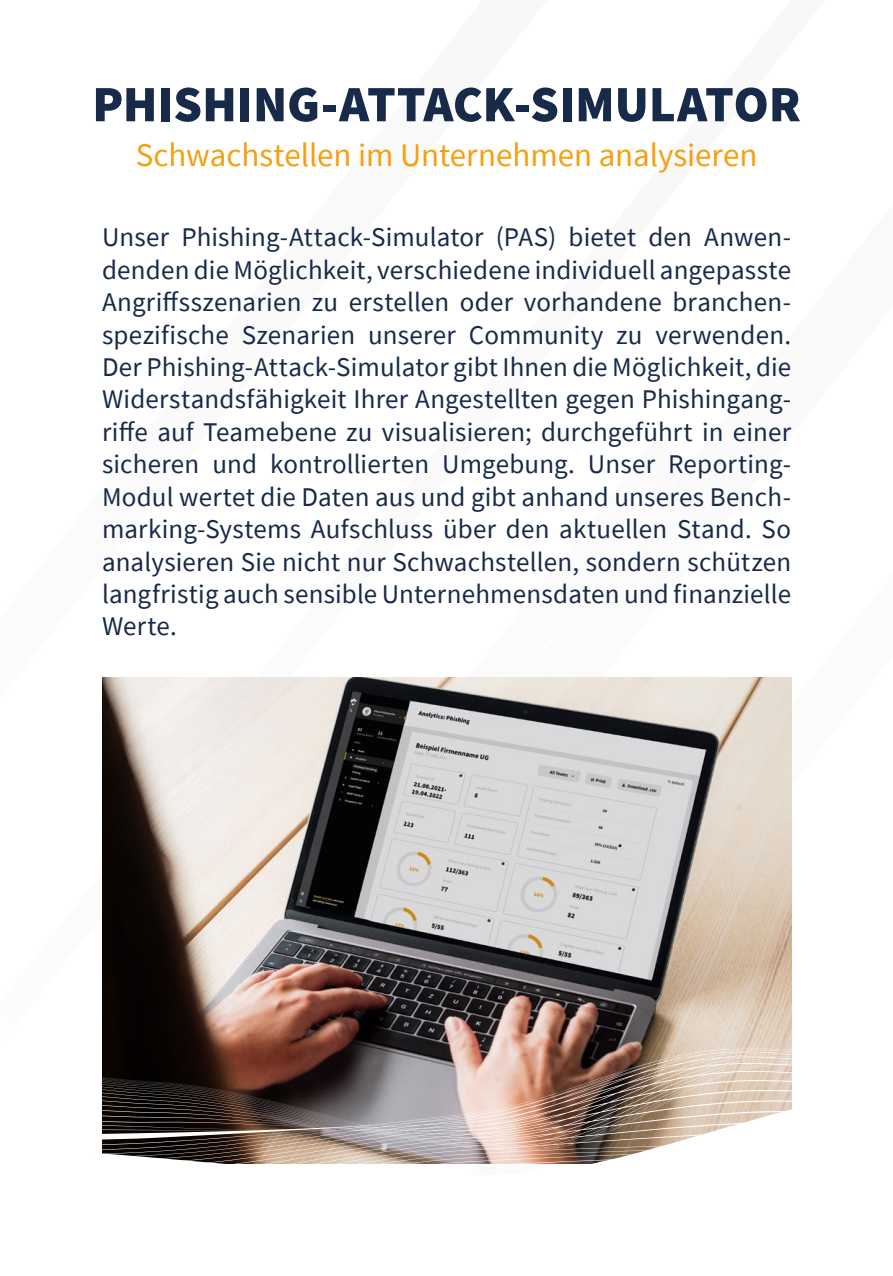
<style>
.page{position:relative;width:893px;height:1276px;background:#fff}
.page>*{position:absolute;margin:0;border:0;box-sizing:border-box;transform-origin:0 0}
.t1{font:900 51px "Source Sans Pro";color:#182a49}
.t2{font:33px "Source Sans Pro";color:#f3a011}
.t3{font:27px/32.4px "Source Sans Pro";letter-spacing:.005em;color:#182a49;text-align:justify}
</style>
<div class="page">
<img style="left:102px;top:677px;width:689px;height:359px">
<img style="left:102px;top:1036px;width:690px;height:128px">
<h1 class="t1" style="left:92px;top:69px;width:710px">PHISHING-ATTACK-SIMULATOR</h1>
<p class="t2" style="left:136px;top:134px;width:623px">Schwachstellen im Unternehmen analysieren</p>
<p class="t3" style="left:102px;top:221px;width:691px">Unser Phishing-Attack-Simulator (PAS) bietet den Anwen&shy;denden die Möglichkeit, verschiedene individuell angepasste Angriffsszenarien zu erstellen oder vorhandene branchen&shy;spezifische Szenarien unserer Community zu verwenden.<br>Der Phishing-Attack-Simulator gibt Ihnen die Möglichkeit, die Widerstandsfähigkeit Ihrer Angestellten gegen Phishingang&shy;riffe auf Teamebene zu visualisieren; durchgeführt in einer sicheren und kontrollierten Umgebung. Unser Reporting-Modul wertet die Daten aus und gibt anhand unseres Bench&shy;marking-Systems Aufschluss über den aktuellen Stand. So analysieren Sie nicht nur Schwachstellen, sondern schützen langfristig auch sensible Unternehmensdaten und finanzielle Werte.</p>
</div>
